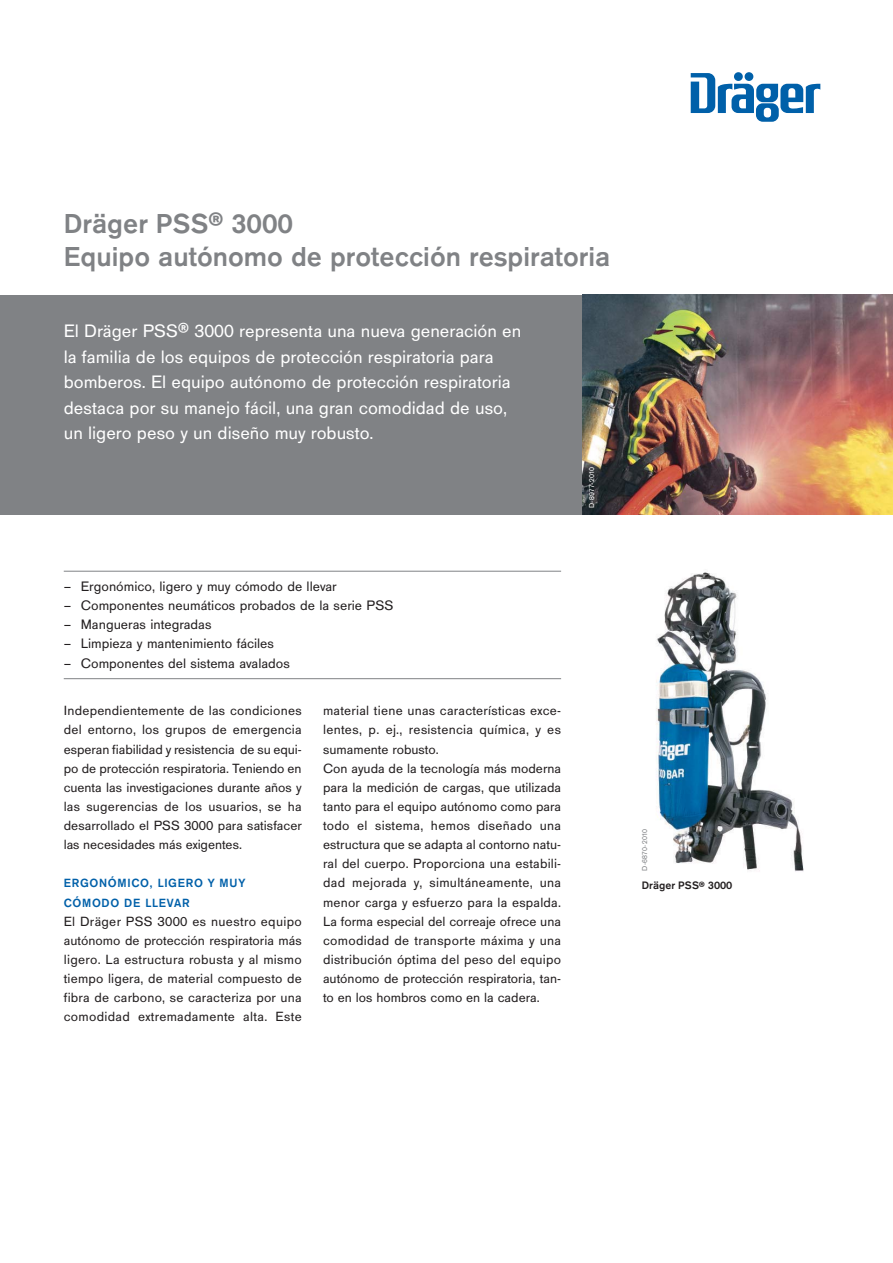
<style>
.page{position:relative;width:893px;height:1263px;background:#fff}
.page>*{position:absolute;margin:0;border:0;box-sizing:border-box;transform-origin:0 0}
.t1{font:700 28.5px/33px "Draeger San";color:#808285}
.t2{font:18.75px/25.5px "Draeger San";color:#fff}
.t3{font:14.25px "Draeger San";color:#231f20}
.t4{font:13.8px/19.2px "Draeger San";letter-spacing:.01em;color:#231f20;text-align:justify}
.t5{font:700 12.3px/19.2px "Draeger San";letter-spacing:.055em;color:#0060a9}
.t6{font:700 11.25px "Draeger San";color:#231f20}
.t7{font:7.5px "Draeger San";letter-spacing:.025em;color:#fff}
.t8{font:7.5px "Draeger San";letter-spacing:.025em;color:#808285}
.s1{font-size:24.15px}
.s2{font-size:9.6px}
</style>
<div class="page">
<div style="left:0;top:295px;width:624px;height:220px;background:#808285"></div>
<svg style="left:691px;top:73px;width:129px;height:49px"></svg>
<img style="left:582px;top:295px;width:311px;height:220px">
<img style="left:656px;top:572px;width:148px;height:300px">
<hr style="left:64px;top:678px;width:497px;height:1px;background:#808285">
<hr style="left:64px;top:571px;width:497px;height:1px;background:#808285">
<h1 class="t1" style="left:64px;top:209px;width:548px">Dräger PSS<span class="s1">®</span> 3000<br>Equipo autónomo de protección respiratoria</h1>
<p class="t2" style="left:64px;top:320px;width:459px">El Dräger PSS® 3000 representa una nueva generación en la familia de los equipos de protección respiratoria para bomberos. El equipo autónomo de protección respiratoria destaca por su manejo fácil, una gran comodidad de uso, un ligero peso y un diseño muy robusto.</p>
<p class="t7" style="left:589px;top:508px;width:43px;rotate:-90deg">D-8977-2010</p>
<p class="t3" style="left:64px;top:581px;width:274px">– Ergonómico, ligero y muy cómodo de llevar</p>
<p class="t3" style="left:64px;top:600px;width:331px">– Componentes neumáticos probados de la serie PSS</p>
<p class="t3" style="left:64px;top:619px;width:149px">– Mangueras integradas</p>
<p class="t3" style="left:64px;top:638px;width:212px">– Limpieza y mantenimiento fáciles</p>
<p class="t3" style="left:64px;top:657px;width:228px">– Componentes del sistema avalados</p>
<p class="t4" style="left:64px;top:702px;width:240px">Independientemente de las condiciones del entorno, los grupos de emergencia esperan fiabilidad y resistencia de su equi&shy;po de protección respiratoria. Teniendo en cuenta las investigaciones durante años y las sugerencias de los usuarios, se ha desarrollado el PSS 3000 para satisfacer las necesidades más exigentes.</p>
<p class="t5" style="left:64px;top:875px;width:183px">ERGONÓMICO, LIGERO Y MUY<br>CÓMODO DE LLEVAR</p>
<p class="t4" style="left:64px;top:913px;width:240px">El Dräger PSS 3000 es nuestro equipo autónomo de protección respiratoria más ligero. La estructura robusta y al mismo tiempo ligera, de material compuesto de fibra de carbono, se caracteriza por una comodidad extremadamente alta. Este</p>
<p class="t4" style="left:323px;top:702px;width:240px;text-align:left">material tiene unas características exce&shy;lentes, p. ej., resistencia química, y es sumamente robusto.<br>Con ayuda de la tecnología más moderna para la medición de cargas, que utilizada tanto para el equipo autónomo como para todo el sistema, hemos diseñado una estructura que se adapta al contorno natu&shy;ral del cuerpo. Proporciona una estabili&shy;dad mejorada y, simultáneamente, una menor carga y esfuerzo para la espalda.<br>La forma especial del correaje ofrece una comodidad de transporte máxima y una distribución óptima del peso del equipo autónomo de protección respiratoria, tan&shy;to en los hombros como en la cadera.</p>
<p class="t8" style="left:642px;top:871px;width:43px;rotate:-90deg">D-6870-2010</p>
<p class="t6" style="left:642px;top:881px;width:92px">Dräger PSS<span class="s2">®</span> 3000</p>
</div>
